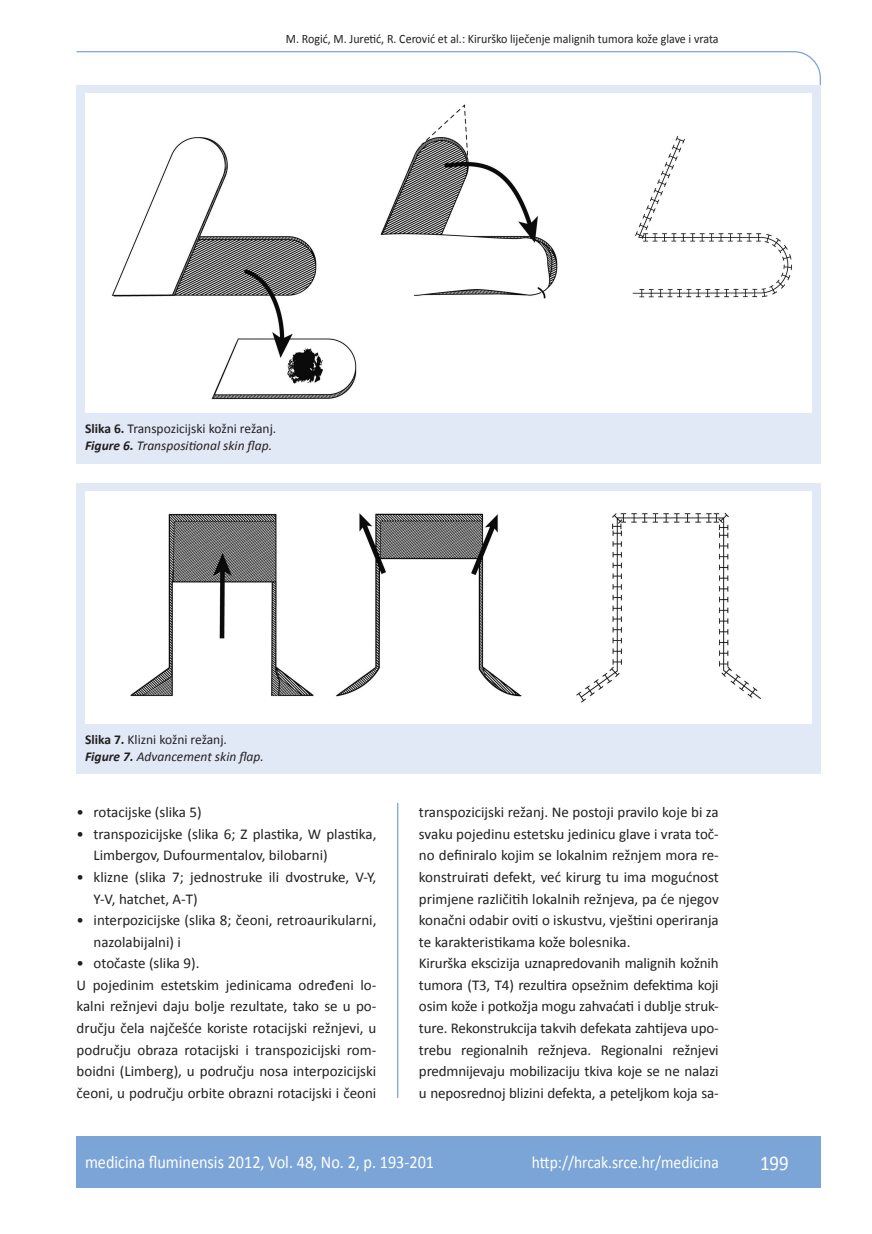
<style>
.page{position:relative;width:872px;height:1234px;background:#fff}
.page>*{position:absolute;margin:0;border:0;box-sizing:border-box;transform-origin:0 0}
.t1{font:21px "Calibri";color:#fff;scale:.9 1}
.t2{font:18px "Calibri";color:#fff;scale:.9 1}
.t3{font:17.25px "Calibri";color:#fff;scale:.9 1}
.osnovni_tekst{font:15px/21.6px "Calibri";color:#231f20;text-align:justify}
.bulet{font:15px/21.6px "Calibri";color:#231f20}
.potpis_slika{font:13.5px/16.5px "Calibri";color:#231f20}
.potpis_slika-2{font:italic 13.5px/16.5px "Calibri";color:#231f20}
.glava{font:12.75px "Calibri";color:#231f20;scale:.94 1}
.s1{font-weight:700}
.s2{font-weight:700;font-style:italic}
.s3{font-style:italic}
.s4{font-weight:700;font-style:normal}
.s5{font-style:normal}
</style>
<div class="page">
<svg style="left:76px;top:51px;width:745px;height:275px"></svg>
<hr style="left:397px;top:802px;width:1px;height:295px;background:#7ca5d7">
<div style="left:77px;top:1135px;width:744px;height:51px;background:#7ca5d7"></div>
<div style="left:77px;top:85px;width:743px;height:378px;background:#e1e9f6"></div>
<img style="left:85px;top:94px;width:726px;height:318px">
<div style="left:77px;top:483px;width:743px;height:290px;background:#e1e9f6"></div>
<img style="left:85px;top:491px;width:726px;height:232px">
<p class="glava" style="left:286px;top:30px;width:462px">M. Rogić, M. Juretić, R. Cerović et al.: Kirurško liječenje malignih tumora kože glave i vrata</p>
<p class="potpis_slika" style="left:85px;top:420px;width:193px"><span class="s1">Slika 6.</span> Transpozicijski kožni režanj.<br><span class="s2">Figure 6.</span> <span class="s3">Transpositional skin flap.</span></p>
<p class="potpis_slika-2" style="left:85px;top:730px;width:180px"><span class="s4">Slika 7.</span> <span class="s5">Klizni kožni režanj.<br></span><span class="s1">Figure 7.</span> Advancement skin flap.</p>
<p class="bulet" style="left:77px;top:800px;width:126px">• rotacijske (slika 5)</p>
<p class="bulet" style="left:94px;top:822px;width:284px;text-indent:-17px">• transpozicijske (slika 6; Z plastika, W plastika,<br>Limbergov, Dufourmentalov, bilobarni)</p>
<p class="bulet" style="left:94px;top:865px;width:284px;text-indent:-17px">• klizne (slika 7; jednostruke ili dvostruke, V-Y,<br>Y-V, hatchet, A-T)</p>
<p class="bulet" style="left:94px;top:908px;width:284px;text-indent:-17px">• interpozicijske (slika 8; čeoni, retroaurikularni, nazolabijalni) i</p>
<p class="bulet" style="left:77px;top:951px;width:124px">• otočaste (slika 9).</p>
<p class="osnovni_tekst" style="left:77px;top:973px;width:301px">U pojedinim estetskim jedinicama određeni lo&shy;kalni režnjevi daju bolje rezultate, tako se u po&shy;dručju čela najčešće koriste rotacijski režnjevi, u području obraza rotacijski i transpozicijski rom&shy;boidni (Limberg), u području nosa interpozicijski čeoni, u području orbite obrazni rotacijski i čeoni</p>
<p class="osnovni_tekst" style="left:419px;top:800px;width:301px">transpozicijski režanj. Ne postoji pravilo koje bi za svaku pojedinu estetsku jedinicu glave i vrata toč&shy;no definiralo kojim se lokalnim režnjem mora re&shy;konstruirati defekt, već kirurg tu ima mogućnost primjene različitih lokalnih režnjeva, pa će njegov konačni odabir oviti o iskustvu, vještini operiranja te karakteristikama kože bolesnika.</p>
<p class="osnovni_tekst" style="left:419px;top:951px;width:301px">Kirurška ekscizija uznapredovanih malignih kožnih tumora (T3, T4) rezultira opsežnim defektima koji osim kože i potkožja mogu zahvaćati i dublje struk&shy;ture. Rekonstrukcija takvih defekata zahtijeva upo&shy;trebu regionalnih režnjeva. Regionalni režnjevi predmnijevaju mobilizaciju tkiva koje se ne nalazi u neposrednoj blizini defekta, a peteljkom koja sa-</p>
<p class="t2" style="left:85px;top:1150px;width:389px">medicina fluminensis 2012, Vol. 48, No. 2, p. 193-201</p>
<p class="t3" style="left:532px;top:1151px;width:209px">http://hrcak.srce.hr/medicina</p>
<p class="t1" style="left:760px;top:1149px;width:33px">199</p>
</div>
